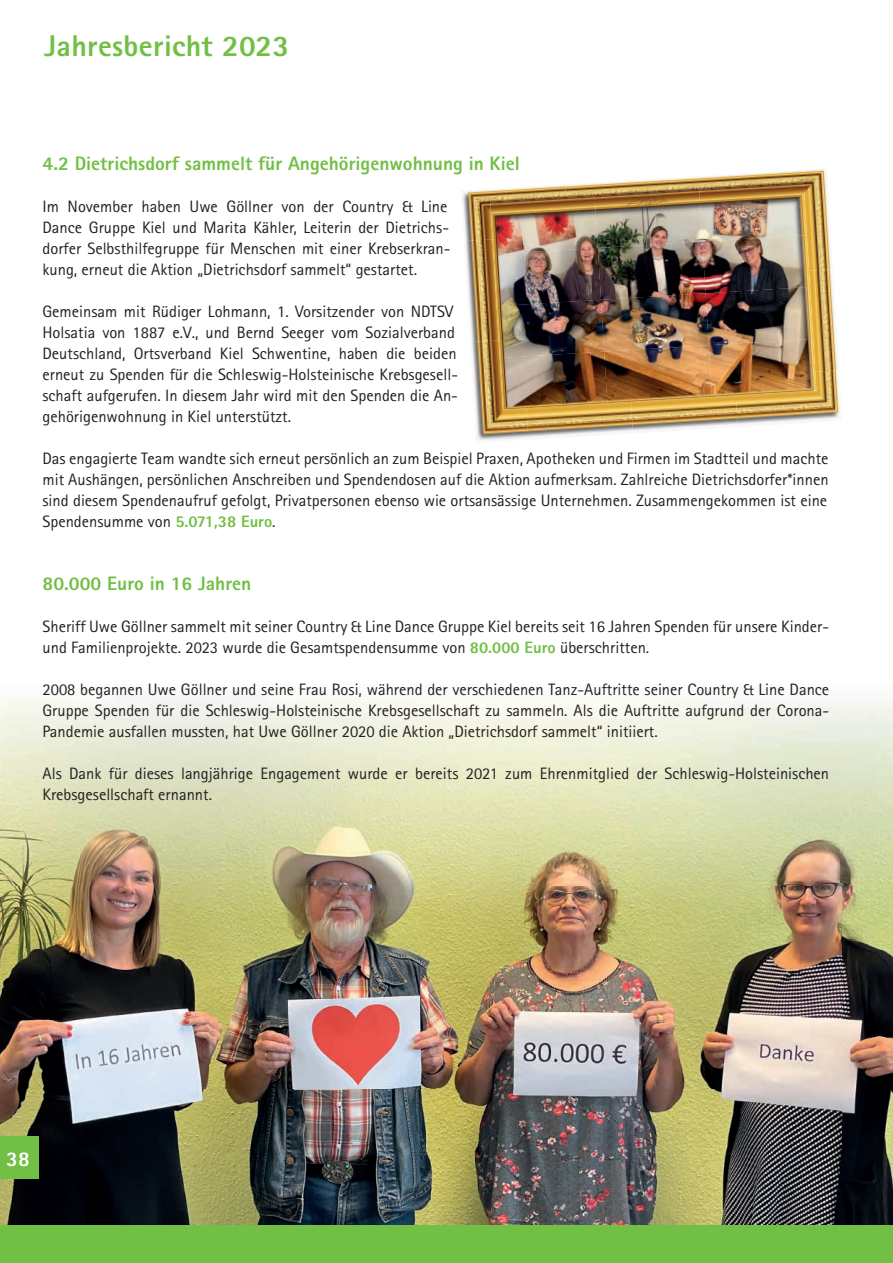
<style>
.page{position:relative;width:893px;height:1263px;background:#fff}
.page>*{position:absolute;margin:0;border:0;box-sizing:border-box;transform-origin:0 0}
.t1{font:800 30px "Rotis Sans Serif";letter-spacing:.01em;color:#71bf44}
.t2{font:800 21px "Rotis Sans Serif";color:#fff}
.t3{font:800 19.5px "Rotis Sans Serif";color:#71bf44}
.t4{font:16.5px/21px "Rotis Sans Serif";color:#231f20}
.s1{font-weight:800;color:#71bf44}
</style>
<div class="page">
<img style="left:0;top:696px;width:893px;height:529px">
<div style="left:0;top:1225px;width:893px;height:38px;background:#71bf44"></div>
<div style="left:0;top:1136px;width:38px;height:43px;background:#71bf44"></div>
<img style="left:461px;top:185px;width:104px;height:54px">
<img style="left:565px;top:179px;width:105px;height:17px">
<img style="left:670px;top:172px;width:104px;height:18px">
<img style="left:774px;top:168px;width:57px;height:101px">
<img style="left:465px;top:239px;width:32px;height:101px">
<img style="left:810px;top:269px;width:27px;height:101px">
<img style="left:471px;top:340px;width:55px;height:103px">
<img style="left:526px;top:403px;width:105px;height:35px">
<img style="left:631px;top:397px;width:105px;height:34px">
<img style="left:736px;top:370px;width:104px;height:54px">
<img style="left:490px;top:196px;width:105px;height:58px">
<img style="left:595px;top:190px;width:104px;height:58px">
<img style="left:699px;top:183px;width:108px;height:58px">
<img style="left:493px;top:248px;width:105px;height:58px">
<img style="left:598px;top:241px;width:104px;height:59px">
<img style="left:702px;top:235px;width:108px;height:58px">
<img style="left:497px;top:300px;width:104px;height:58px">
<img style="left:601px;top:293px;width:104px;height:58px">
<img style="left:705px;top:287px;width:108px;height:58px">
<img style="left:500px;top:351px;width:107px;height:59px">
<img style="left:604px;top:345px;width:108px;height:58px">
<img style="left:709px;top:339px;width:107px;height:58px">
<h1 class="t1" style="left:45px;top:26px;width:246px">Jahresbericht 2023</h1>
<p class="t3" style="left:43px;top:151px;width:479px">4.2 Dietrichsdorf sammelt für Angehörigenwohnung in Kiel</p>
<p class="t4" style="left:43px;top:196px;width:409px">Im November haben Uwe Göllner von der Country &amp; Line Dance Gruppe Kiel und Marita Kähler, Leiterin der Dietrichs&shy;dorfer Selbsthilfegruppe für Menschen mit einer Krebserkran&shy;kung, erneut die Aktion „Dietrichsdorf sammelt“ gestartet.</p>
<p class="t4" style="left:43px;top:301px;width:417px">Gemeinsam mit Rüdiger Lohmann, 1. Vorsitzender von NDTSV Holsatia von 1887 e.V., und Bernd Seeger vom Sozialverband Deutschland, Ortsverband Kiel Schwentine, haben die beiden erneut zu Spenden für die Schleswig-Holsteinische Krebsgesell&shy;schaft aufgerufen. In diesem Jahr wird mit den Spenden die An&shy;gehörigenwohnung in Kiel unterstützt.</p>
<p class="t4" style="left:43px;top:448px;width:788px;text-align:justify">Das engagierte Team wandte sich erneut persönlich an zum Beispiel Praxen, Apotheken und Firmen im Stadtteil und machte mit Aushängen, persönlichen Anschreiben und Spendendosen auf die Aktion aufmerksam. Zahlreiche Dietrichsdorfer*innen sind diesem Spendenaufruf gefolgt, Privatpersonen ebenso wie ortsansässige Unternehmen. Zusammengekommen ist eine Spendensumme von <span class="s1">5.071,38 Euro</span>.</p>
<p class="t3" style="left:43px;top:571px;width:210px">80.000 Euro in 16 Jahren</p>
<p class="t4" style="left:43px;top:616px;width:788px">Sheriff Uwe Göllner sammelt mit seiner Country &amp; Line Dance Gruppe Kiel bereits seit 16 Jahren Spenden für unsere Kinder&shy;und Familienprojekte. 2023 wurde die Gesamtspendensumme von <span class="s1">80.000 Euro</span> überschritten.</p>
<p class="t4" style="left:43px;top:679px;width:788px;text-align:justify">2008 begannen Uwe Göllner und seine Frau Rosi, während der verschiedenen Tanz-Auftritte seiner Country &amp; Line Dance Gruppe Spenden für die Schleswig-Holsteinische Krebsgesellschaft zu sammeln. Als die Auftritte aufgrund der Corona-Pandemie ausfallen mussten, hat Uwe Göllner 2020 die Aktion „Dietrichsdorf sammelt“ initiiert.</p>
<p class="t4" style="left:43px;top:763px;width:788px">Als Dank für dieses langjährige Engagement wurde er bereits 2021 zum Ehrenmitglied der Schleswig-Holsteinischen<br>Krebsgesellschaft ernannt.</p>
<p class="t2" style="left:6px;top:1145px;width:25px">38</p>
</div>
